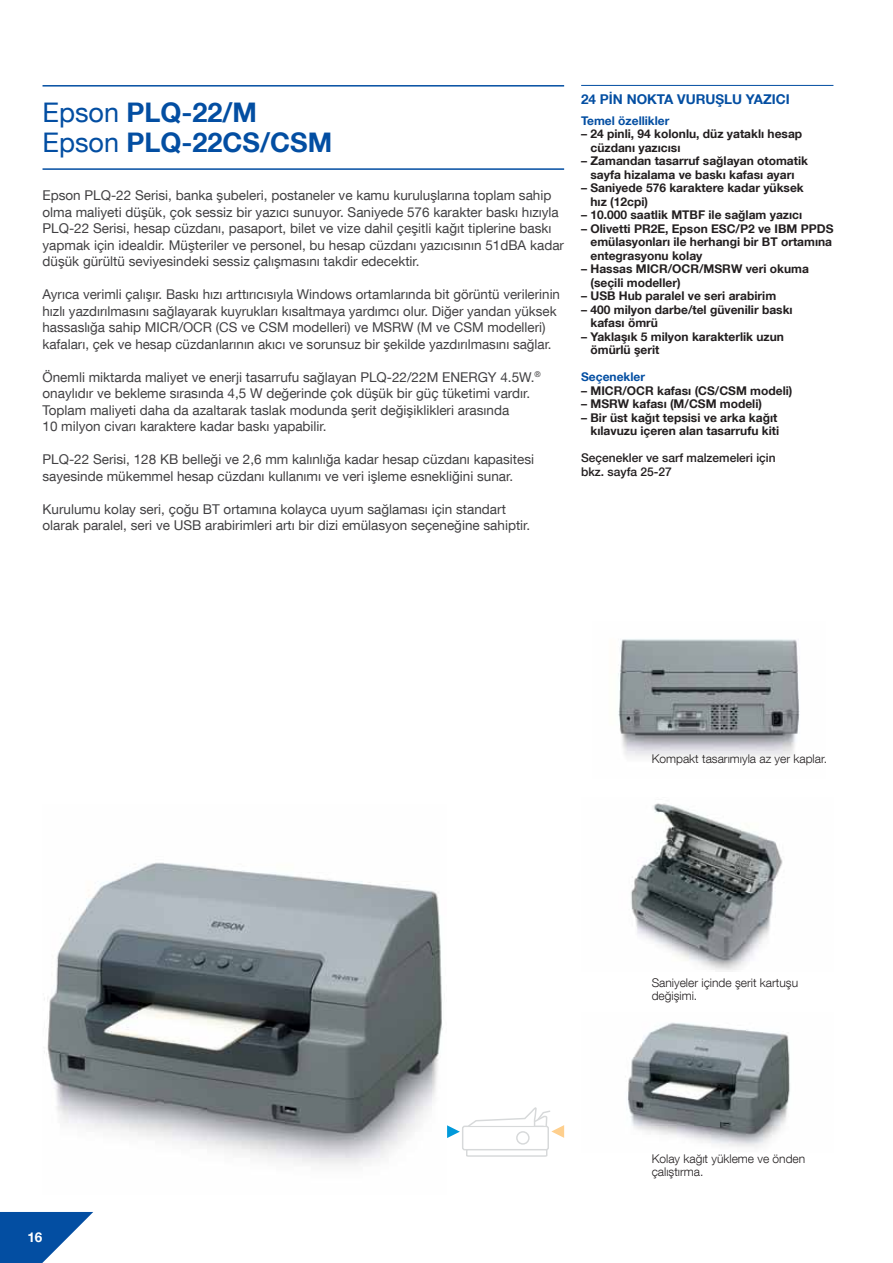
<style>
.page{position:relative;width:893px;height:1263px;background:#fff}
.page>*{position:absolute;margin:0;border:0;box-sizing:border-box;transform-origin:0 0}
.t1{font:700 27px/30px "Helvetica Neue LT Com";color:#034ea2}
.t2{font:13.5px/16.5px "Helvetica Neue LT Com";color:#414042}
.t3{font:700 13.5px "Helvetica Neue LT Com";color:#034ea2}
.t4{font:700 13.5px "Helvetica Neue LT Com";color:#fff}
.t5{font:700 12px/13.5px "Helvetica Neue LT Com";color:#231f20}
.t6{font:300 12px/13.5px "Helvetica Neue LT Com";color:#231f20}
.t7{font:500 12px/13.5px "Helvetica Neue LT Com";color:#231f20}
.t8{font:700 12px "Helvetica Neue LT Com";color:#034ea2}
.s1{font-weight:400}
</style>
<div class="page">
<svg style="left:0;top:1212px;width:93px;height:51px"></svg>
<img style="left:44px;top:862px;width:399px;height:304px">
<div style="left:462px;top:1125px;width:87px;height:25px;border:1px solid #d7d9da;border-radius:2px"></div>
<svg style="left:465px;top:1148px;width:83px;height:9px"></svg>
<div style="left:516px;top:1131px;width:14px;height:14px;border:1px solid #d7d9da;border-radius:50%"></div>
<svg style="left:467px;top:1107px;width:97px;height:31px"></svg>
<svg style="left:447px;top:1125px;width:13px;height:13px"></svg>
<img style="left:618px;top:639px;width:182px;height:118px">
<img style="left:627px;top:1022px;width:163px;height:126px">
<img style="left:631px;top:803px;width:152px;height:167px">
<hr style="left:581px;top:85px;width:252px;height:1px;background:#034ea2">
<hr style="left:43px;top:85px;width:521px;height:2px;background:#034ea2">
<hr style="left:43px;top:168px;width:521px;height:2px;background:#034ea2">
<h1 class="t1" style="left:43px;top:97px;width:291px"><span class="s1">Epson</span> PLQ-22/M<br><span class="s1">Epson</span> PLQ-22CS/CSM</h1>
<p class="t2" style="left:43px;top:187px;width:523px">Epson PLQ-22 Serisi, banka şubeleri, postaneler ve kamu kuruluşlarına toplam sahip olma maliyeti düşük, çok sessiz bir yazıcı sunuyor. Saniyede 576 karakter baskı hızıyla PLQ-22 Serisi, hesap cüzdanı, pasaport, bilet ve vize dahil çeşitli kağıt tiplerine baskı yapmak için idealdir. Müşteriler ve personel, bu hesap cüzdanı yazıcısının 51dBA kadar düşük gürültü seviyesindeki sessiz çalışmasını takdir edecektir.</p>
<p class="t2" style="left:43px;top:286px;width:519px">Ayrıca verimli çalışır. Baskı hızı arttırıcısıyla Windows ortamlarında bit görüntü verilerinin hızlı yazdırılmasını sağlayarak kuyrukları kısaltmaya yardımcı olur. Diğer yandan yüksek hassaslığa sahip MICR/OCR (CS ve CSM modelleri) ve MSRW (M ve CSM modelleri) kafaları, çek ve hesap cüzdanlarının akıcı ve sorunsuz bir şekilde yazdırılmasını sağlar.</p>
<p class="t2" style="left:43px;top:368px;width:500px">Önemli miktarda maliyet ve enerji tasarrufu sağlayan PLQ-22/22M ENERGY 4.5W.<sup>® </sup>onaylıdır ve bekleme sırasında 4,5 W değerinde çok düşük bir güç tüketimi vardır.<br>Toplam maliyeti daha da azaltarak taslak modunda şerit değişiklikleri arasında<br>10 milyon civarı karaktere kadar baskı yapabilir.</p>
<p class="t2" style="left:43px;top:451px;width:493px">PLQ-22 Serisi, 128 KB belleği ve 2,6 mm kalınlığa kadar hesap cüzdanı kapasitesi sayesinde mükemmel hesap cüzdanı kullanımı ve veri işleme esnekliğini sunar.</p>
<p class="t2" style="left:43px;top:500px;width:489px">Kurulumu kolay seri, çoğu BT ortamına kolayca uyum sağlaması için standart olarak paralel, seri ve USB arabirimleri artı bir dizi emülasyon seçeneğine sahiptir.</p>
<p class="t3" style="left:581px;top:90px;width:210px">24 PİN NOKTA VURUŞLU YAZICI</p>
<p class="t8" style="left:581px;top:113px;width:90px">Temel özellikler</p>
<p class="t5" style="left:590px;top:127px;width:213px;text-indent:-9px">– 24 pinli, 94 kolonlu, düz yataklı hesap cüzdanı yazıcısı</p>
<p class="t5" style="left:581px;top:154px;width:228px;text-align:center">– Zamandan tasarruf sağlayan otomatik sayfa hizalama ve baskı kafası ayarı</p>
<p class="t5" style="left:590px;top:181px;width:215px;text-indent:-9px">– Saniyede 576 karaktere kadar yüksek hız (12cpi)</p>
<p class="t5" style="left:581px;top:208px;width:223px">– 10.000 saatlik MTBF ile sağlam yazıcı</p>
<p class="t5" style="left:590px;top:222px;width:244px;text-align:justify;text-indent:-9px">– Olivetti PR2E, Epson ESC/P2 ve IBM PPDS emülasyonları ile herhangi bir BT ortamına entegrasyonu kolay</p>
<p class="t5" style="left:590px;top:262px;width:220px;text-indent:-9px">– Hassas MICR/OCR/MSRW veri okuma (seçili modeller)</p>
<p class="t5" style="left:581px;top:289px;width:197px">– USB Hub paralel ve seri arabirim</p>
<p class="t5" style="left:590px;top:303px;width:204px;text-indent:-9px">– 400 milyon darbe/tel güvenilir baskı kafası ömrü</p>
<p class="t5" style="left:590px;top:330px;width:195px;text-indent:-9px">– Yaklaşık 5 milyon karakterlik uzun ömürlü şerit</p>
<p class="t8" style="left:581px;top:370px;width:65px">Seçenekler</p>
<p class="t5" style="left:581px;top:384px;width:213px">– MICR/OCR kafası (CS/CSM modeli)</p>
<p class="t5" style="left:581px;top:397px;width:182px">– MSRW kafası (M/CSM modeli)</p>
<p class="t5" style="left:581px;top:411px;width:199px;text-align:right">– Bir üst kağıt tepsisi ve arka kağıt kılavuzu içeren alan tasarrufu kiti</p>
<p class="t7" style="left:581px;top:451px;width:196px">Seçenekler ve sarf malzemeleri için bkz. sayfa 25-27</p>
<p class="t4" style="left:27px;top:1229px;width:17px">16</p>
<p class="t6" style="left:652px;top:752px;width:177px">Kompakt tasarımıyla az yer kaplar.</p>
<p class="t6" style="left:652px;top:976px;width:148px">Saniyeler içinde şerit kartuşu değişimi.</p>
<p class="t6" style="left:652px;top:1151px;width:155px">Kolay kağıt yükleme ve önden çalıştırma.</p>
</div>
